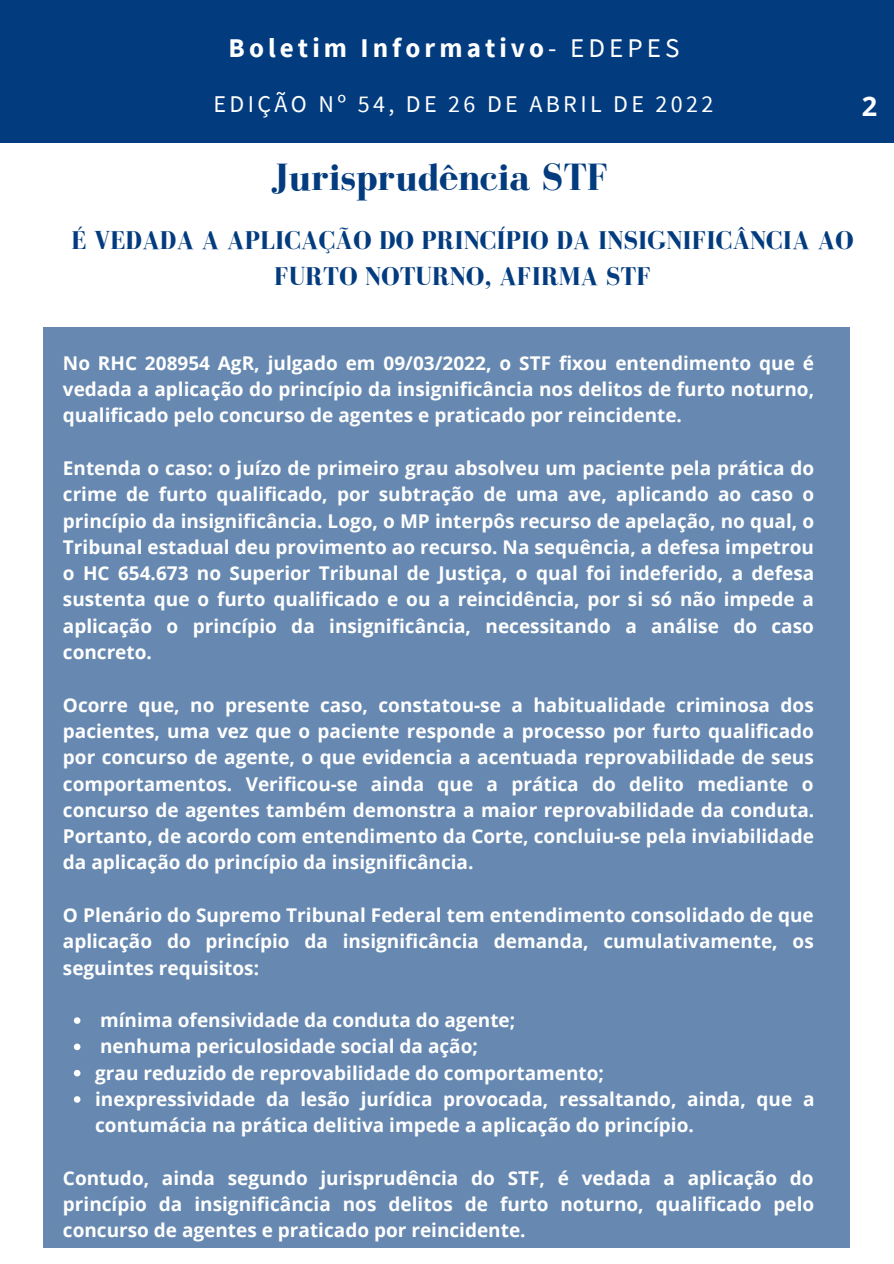
<style>
.page{position:relative;width:894px;height:1264px;background:#fff}
.page>*{position:absolute;margin:0;border:0;box-sizing:border-box;transform-origin:0 0}
.t1{font:700 39px "Bodoni FLF";color:#023b7e}
.t2{font:700 27px "Source Sans Pro";letter-spacing:.15em;color:#fff}
.t3{font:700 27px "Open Sans";color:#fff}
.t4{font:700 26.4px/36.2px "Bodoni FLF";color:#023b7e;text-align:center}
.t5{font:700 24px "Source Sans Pro";letter-spacing:.14em;color:#fff}
.t6{font:24px "Source Sans Pro";letter-spacing:.14em;color:#fff}
.t7{font:700 19.05px/26.2px "Open Sans";color:#fff;text-align:justify}
.s1{font-weight:400}
</style>
<div class="page">
<div style="left:0;top:0;width:893px;height:143px;background:#023b7e"></div>
<div style="left:43px;top:327px;width:806px;height:920px;background:#6789b1"></div>
<svg style="left:74px;top:1017px;width:6px;height:6px"></svg>
<svg style="left:74px;top:1043px;width:6px;height:7px"></svg>
<svg style="left:74px;top:1069px;width:6px;height:7px"></svg>
<svg style="left:74px;top:1096px;width:6px;height:6px"></svg>
<p class="t5" style="left:183px;top:30px;width:543px">EDIÇÃO 01, DE 01 DE SETEMBRO DE 2020</p>
<p class="t6" style="left:213px;top:88px;width:501px">EDIÇÃO Nº 54, DE 26 DE ABRIL DE 2022</p>
<p class="t2" style="left:228px;top:31px;width:452px">Boletim Informativo<span class="s1">- EDEPES</span></p>
<p class="t3" style="left:861px;top:87px;width:17px">2</p>
<p class="t1" style="left:271px;top:155px;width:338px">Jurisprudência STF</p>
<p class="t4" style="left:72px;top:222px;width:783px">É VEDADA A APLICAÇÃO DO PRINCÍPIO DA INSIGNIFICÂNCIA AO<br>FURTO NOTURNO, AFIRMA STF</p>
<p class="t7" style="left:63px;top:349px;width:752px">No RHC 208954 AgR, julgado em 09/03/2022, o STF fixou entendimento que é vedada a aplicação do princípio da insignificância nos delitos de furto noturno, qualificado pelo concurso de agentes e praticado por reincidente.</p>
<p class="t7" style="left:63px;top:454px;width:752px">Entenda o caso: o juízo de primeiro grau absolveu um paciente pela prática do crime de furto qualificado, por subtração de uma ave, aplicando ao caso o princípio da insignificância. Logo, o MP interpôs recurso de apelação, no qual, o Tribunal estadual deu provimento ao recurso. Na sequência, a defesa impetrou o HC 654.673 no Superior Tribunal de Justiça, o qual foi indeferido, a defesa sustenta que o furto qualificado e ou a reincidência, por si só não impede a aplicação o princípio da insignificância, necessitando a análise do caso concreto.</p>
<p class="t7" style="left:63px;top:691px;width:752px">Ocorre que, no presente caso, constatou-se a habitualidade criminosa dos pacientes, uma vez que o paciente responde a processo por furto qualificado por concurso de agente, o que evidencia a acentuada reprovabilidade de seus comportamentos. Verificou-se ainda que a prática do delito mediante o concurso de agentes também demonstra a maior reprovabilidade da conduta.<br>Portanto, de acordo com entendimento da Corte, concluiu-se pela inviabilidade da aplicação do princípio da insignificância.</p>
<p class="t7" style="left:63px;top:901px;width:752px">O Plenário do Supremo Tribunal Federal tem entendimento consolidado de que aplicação do princípio da insignificância demanda, cumulativamente, os seguintes requisitos:</p>
<p class="t7" style="left:100px;top:1006px;width:416px">mínima ofensividade da conduta do agente;</p>
<p class="t7" style="left:100px;top:1032px;width:379px">nenhuma periculosidade social da ação;</p>
<p class="t7" style="left:95px;top:1059px;width:510px">grau reduzido de reprovabilidade do comportamento;</p>
<p class="t7" style="left:95px;top:1085px;width:720px">inexpressividade da lesão jurídica provocada, ressaltando, ainda, que a contumácia na prática delitiva impede a aplicação do princípio.</p>
<p class="t7" style="left:63px;top:1164px;width:752px">Contudo, ainda segundo jurisprudência do STF, é vedada a aplicação do princípio da insignificância nos delitos de furto noturno, qualificado pelo concurso de agentes e praticado por reincidente.</p>
</div>
